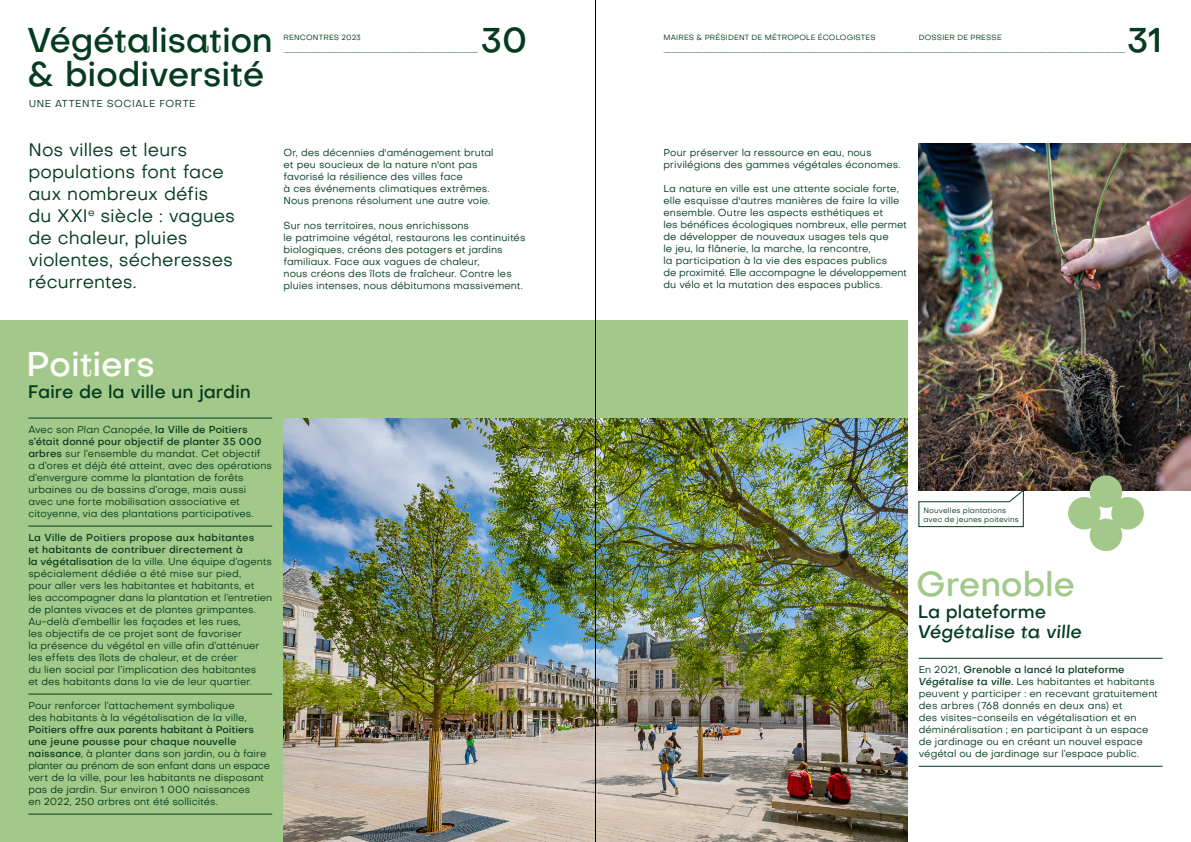
<style>
.page{position:relative;width:1191px;height:842px;background:#fff}
.page>*{position:absolute;margin:0;border:0;box-sizing:border-box;transform-origin:0 0}
.t1{font:500 34px/34px "Subjectivity";letter-spacing:-.02em;color:#053b1f}
.t2{font:500 34px "Subjectivity";letter-spacing:-.015em;color:#fff}
.t3{font:500 34px "Subjectivity";letter-spacing:-.005em;color:#a2c989}
.t4{font:18px/22px "Objectivity";letter-spacing:.005em;color:#053b1f}
.t5{font:500 18px "Objectivity";letter-spacing:-.005em;color:#053b1f}
.t6{font:italic 500 18px "Subjectivity";letter-spacing:-.005em;color:#053b1f}
.t7{font:10px/12px "Objectivity";letter-spacing:.005em;color:#053b1f}
.t8{font:10px "Objectivity";letter-spacing:.05em;color:#053b1f}
.t9{font:7.5px/9px "Objectivity";letter-spacing:.02em;color:#053b1f}
.s1{font-family:"Subjectivity";font-style:italic}
.s2{font-weight:500}
.s3{font-family:"Subjectivity";font-weight:500;font-style:italic}
</style>
<div class="page">
<div style="left:0;top:320px;width:907px;height:522px;background:#a2c989"></div>
<hr style="left:918px;top:658px;width:244px;height:1px;background:#053b1f">
<hr style="left:918px;top:766px;width:244px;height:1px;background:#053b1f">
<hr style="left:28px;top:418px;width:244px;height:1px;background:#053b1f">
<hr style="left:28px;top:526px;width:244px;height:1px;background:#053b1f">
<hr style="left:28px;top:694px;width:244px;height:1px;background:#053b1f">
<hr style="left:28px;top:814px;width:244px;height:1px;background:#053b1f">
<img style="left:283px;top:418px;width:624px;height:424px">
<img style="left:918px;top:143px;width:273px;height:347px">
<svg style="left:1068px;top:475px;width:75px;height:76px"></svg>
<svg style="left:918px;top:490px;width:105px;height:37px"></svg>
<hr style="left:595px;top:0;width:1px;height:842px;background:#000">
<h1 class="t1" style="left:27px;top:23px;width:247px">Végétalisation &amp; biodiversité</h1>
<p class="t8" style="left:29px;top:97px;width:168px">UNE ATTENTE SOCIALE FORTE</p>
<h2 class="t4" style="left:28px;top:139px;width:208px">Nos villes et leurs populations font face aux nombreux défis du XXI<sup>e</sup> siècle : vagues de chaleur, pluies violentes, sécheresses récurrentes.</h2>
<p class="t7" style="left:283px;top:147px;width:211px">Or, des décennies d'aménagement brutal et peu soucieux de la nature n'ont pas favorisé la résilience des villes face<br>à ces événements climatiques extrêmes.<br>Nous prenons résolument une autre voie.</p>
<h1 class="t1" style="left:481px;top:23px;width:48px">30</h1>
<h1 class="t1" style="left:1127px;top:23px;width:37px">31</h1>
<p class="t9" style="left:283px;top:32px;width:79px">RENCONTRES 2023</p>
<p class="t9" style="left:663px;top:32px;width:214px">MAIRES &amp; PRÉSIDENT DE MÉTROPOLE ÉCOLOGISTES</p>
<p class="t9" style="left:918px;top:32px;width:85px">DOSSIER DE PRESSE</p>
<p class="t7" style="left:663px;top:147px;width:238px">Pour préserver la ressource en eau, nous privilégions des gammes végétales économes.</p>
<p class="t7" style="left:663px;top:182px;width:245px">La nature en ville est une attente sociale forte, elle esquisse d'autres manières de faire la ville ensemble. Outre les aspects esthétiques et<br>les bénéfices écologiques nombreux, elle permet de développer de nouveaux usages tels que<br>le jeu, la flânerie, la marche, la rencontre,<br>la participation à la vie des espaces publics<br>de proximité. Elle accompagne le développement du vélo et la mutation des espaces publics.</p>
<p class="t7" style="left:283px;top:219px;width:243px">Sur nos territoires, nous enrichissons<br>le patrimoine végétal, restaurons les continuités biologiques, créons des potagers et jardins familiaux. Face aux vagues de chaleur,<br>nous créons des îlots de fraîcheur. Contre les pluies intenses, nous débitumons massivement.</p>
<h1 class="t2" style="left:26px;top:340px;width:130px">Poitiers</h1>
<h2 class="t5" style="left:28px;top:379px;width:225px">Faire de la ville un jardin</h2>
<p class="t7" style="left:28px;top:423px;width:245px">Avec son <span class="s1">Plan Canopée</span>, <span class="s2">la Ville de Poitiers s’était donné pour objectif de planter 35 000 arbres</span> sur l’ensemble du mandat. Cet objectif<br>a d’ores et déjà été atteint, avec des opérations d’envergure comme la plantation de forêts urbaines ou de bassins d’orage, mais aussi avec une forte mobilisation associative et citoyenne, via des plantations participatives.</p>
<p class="t7" style="left:28px;top:531px;width:245px"><span class="s2">La Ville de Poitiers propose aux habitantes<br>et habitants de contribuer directement à<br>la végétalisation</span> de la ville. Une équipe d’agents spécialement dédiée a été mise sur pied,<br>pour aller vers les habitantes et habitants, et<br>les accompagner dans la plantation et l’entretien de plantes vivaces et de plantes grimpantes.<br>Au-delà d’embellir les façades et les rues,<br>les objectifs de ce projet sont de favoriser<br>la présence du végétal en ville afin d’atténuer les effets des îlots de chaleur, et de créer<br>du lien social par l’implication des habitantes<br>et des habitants dans la vie de leur quartier.</p>
<p class="t7" style="left:28px;top:699px;width:220px">Pour renforcer l’attachement symbolique des habitants à la végétalisation de la ville,</p>
<p class="t7" style="left:28px;top:723px;width:243px"><span class="s2">Poitiers offre aux parents habitant à Poitiers une jeune pousse pour chaque nouvelle naissance</span>, à planter dans son jardin, ou à faire planter au prénom de son enfant dans un espace vert de la ville, pour les habitants ne disposant pas de jardin. Sur environ 1 000 naissances<br>en 2022, 250 arbres ont été sollicités.</p>
<p class="t9" style="left:923px;top:505px;width:97px">Nouvelles plantations avec de jeunes poitevins</p>
<h1 class="t3" style="left:916px;top:561px;width:160px">Grenoble</h1>
<h2 class="t5" style="left:918px;top:600px;width:130px">La plateforme</h2>
<h2 class="t6" style="left:918px;top:620px;width:166px">Végétalise ta ville</h2>
<p class="t7" style="left:918px;top:664px;width:241px">En 2021, <span class="s2">Grenoble a lancé la plateforme </span><span class="s3">Végétalise ta ville</span><span class="s2">.</span> Les habitantes et habitants peuvent y participer : en recevant gratuitement des arbres (768 donnés en deux ans) et<br>des visites-conseils en végétalisation et en déminéralisation ; en participant à un espace de jardinage ou en créant un nouvel espace végétal ou de jardinage sur l’espace public.</p>
</div>
